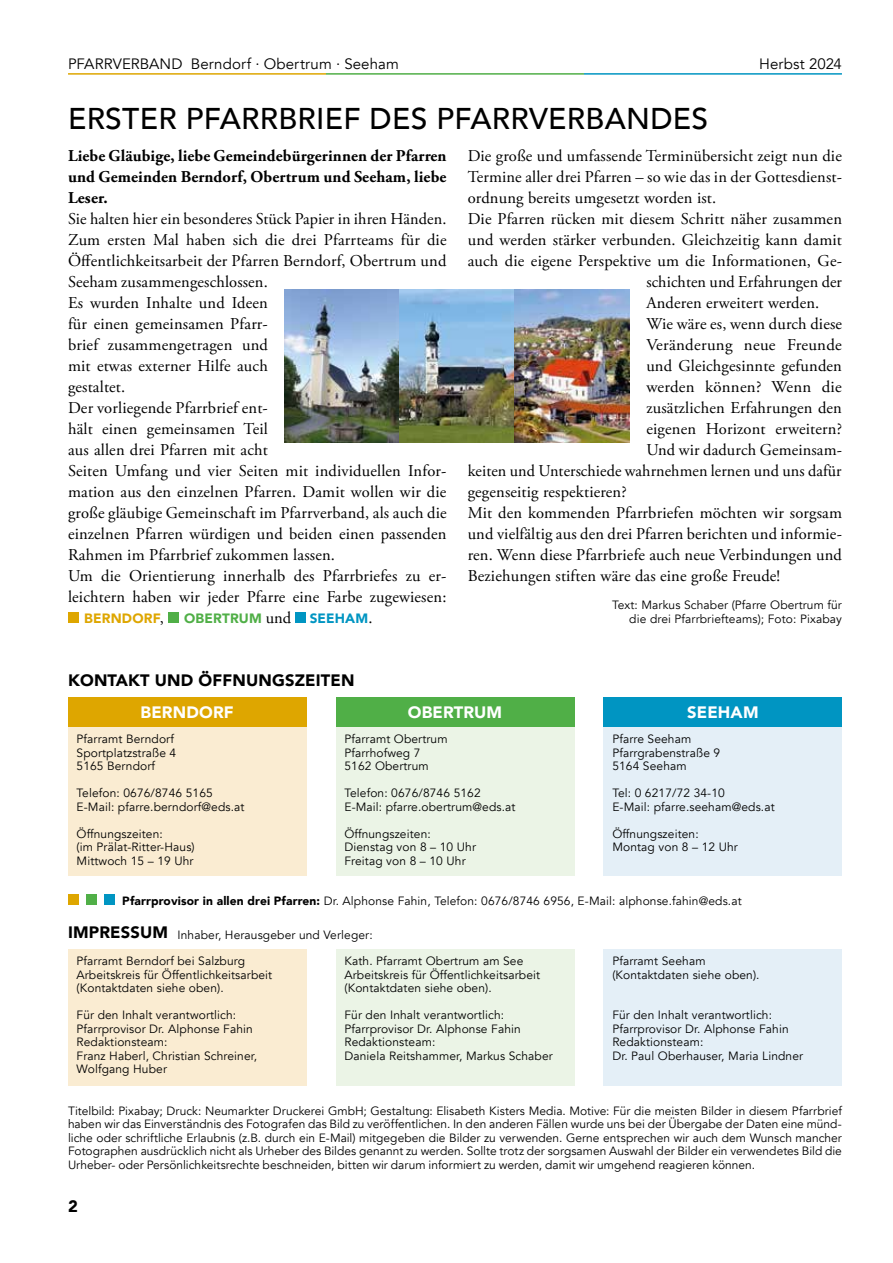
<style>
.page{position:relative;width:893px;height:1263px;background:#fff}
.page>*{position:absolute;margin:0;border:0;box-sizing:border-box;transform-origin:0 0}
.t1{font:500 30px "Avenir";letter-spacing:.01em;color:#000}
.t2{font:16.5px/21px "Adobe Garamond Pro";letter-spacing:.01em;color:#000}
.t3{font:700 16.5px/21px "Adobe Garamond Pro";letter-spacing:.01em;color:#000;text-align:justify}
.t4{font:900 16.5px "Avenir";letter-spacing:.01em;color:#000}
.t5{font:900 16.5px "Avenir";letter-spacing:.01em;color:#fff}
.t6{font:15px "Avenir";letter-spacing:.01em;color:#000}
.t7{font:900 13.5px "Avenir";letter-spacing:.01em;color:#dea600}
.t8{font:12px/13.5px "Avenir";letter-spacing:.01em;color:#000}
.s1{font-family:"Adobe Garamond Pro";font-weight:400;font-size:16.5px;color:#000}
.s2{color:#50af47}
.s3{color:#0095c2}
.s4{font-weight:900}
</style>
<div class="page">
<hr style="left:68px;top:73px;width:258px;height:2px;background:#dea600">
<hr style="left:326px;top:73px;width:258px;height:2px;background:#50af47">
<hr style="left:584px;top:73px;width:258px;height:2px;background:#0095c2">
<div style="left:68px;top:612px;width:11px;height:11px;background:#dea600"></div>
<div style="left:168px;top:612px;width:11px;height:11px;background:#50af47"></div>
<div style="left:295px;top:612px;width:10px;height:11px;background:#0095c2"></div>
<div style="left:68px;top:727px;width:238px;height:148px;background:#faecd2"></div>
<div style="left:68px;top:949px;width:238px;height:136px;background:#faecd2"></div>
<div style="left:336px;top:727px;width:238px;height:148px;background:#ebf4e6"></div>
<div style="left:336px;top:949px;width:238px;height:136px;background:#ebf4e6"></div>
<div style="left:604px;top:727px;width:238px;height:148px;background:#e4eff7"></div>
<div style="left:604px;top:949px;width:238px;height:136px;background:#e4eff7"></div>
<div style="left:68px;top:894px;width:11px;height:11px;background:#dea600"></div>
<div style="left:86px;top:894px;width:11px;height:11px;background:#50af47"></div>
<div style="left:104px;top:894px;width:11px;height:11px;background:#0095c2"></div>
<div style="left:68px;top:697px;width:238px;height:30px;background:#dea600"></div>
<div style="left:336px;top:697px;width:238px;height:30px;background:#50af47"></div>
<div style="left:604px;top:697px;width:238px;height:30px;background:#0095c2"></div>
<img style="left:285px;top:289px;width:115px;height:153px">
<img style="left:400px;top:289px;width:114px;height:153px">
<img style="left:514px;top:289px;width:115px;height:153px">
<p class="t6" style="left:68px;top:55px;width:332px">PFARRVERBAND Berndorf · Obertrum · Seeham</p>
<p class="t6" style="left:759px;top:55px;width:84px">Herbst 2024</p>
<h1 class="t1" style="left:68px;top:93px;width:642px">ERSTER PFARRBRIEF DES PFARRVERBANDES</h1>
<h2 class="t3" style="left:68px;top:145px;width:380px">Liebe Gläubige, liebe Gemeindebürgerinnen der Pfarren und Gemeinden Berndorf, Obertrum und Seeham, liebe Leser.</h2>
<p class="t2" style="left:68px;top:209px;width:380px">Sie halten hier ein besonderes Stück Papier in ihren Händen.<br>Zum ersten Mal haben sich die drei Pfarrteams für die Öffentlichkeitsarbeit der Pfarren Berndorf, Obertrum und Seeham zusammengeschlossen.<br>Es wurden Inhalte und Ideen<br>für einen gemeinsamen Pfarr-<br>brief zusammengetragen und<br>mit etwas externer Hilfe auch<br>gestaltet.<br>Der vorliegende Pfarrbrief ent-<br>hält einen gemeinsamen Teil<br>aus allen drei Pfarren mit acht<br>Seiten Umfang und vier Seiten mit individuellen Infor&shy;mation aus den einzelnen Pfarren. Damit wollen wir die große gläubige Gemeinschaft im Pfarrverband, als auch die einzelnen Pfarren würdigen und beiden einen passenden Rahmen im Pfarrbrief zukommen lassen.<br>Um die Orientierung innerhalb des Pfarrbriefes zu er&shy;leichtern haben wir jeder Pfarre eine Farbe zugewiesen:</p>
<p class="t7" style="left:84px;top:607px;width:290px">BERNDORF<span class="s1">,</span> <span class="s2">OBERTRUM</span> <span class="s1">und</span> <span class="s3">SEEHAM</span><span class="s1">.</span></p>
<h2 class="t4" style="left:68px;top:666px;width:288px">KONTAKT UND ÖFFNUNGSZEITEN</h2>
<h2 class="t2" style="left:468px;top:146px;width:376px">Die große und umfassende Terminübersicht zeigt nun die</h2>
<h2 class="t2" style="left:468px;top:167px;width:376px">Termine aller drei Pfarren – so wie das in der Gottesdienst-</h2>
<h2 class="t2" style="left:468px;top:188px;width:250px">ordnung bereits umgesetzt worden ist.</h2>
<h2 class="t2" style="left:468px;top:209px;width:376px">Die Pfarren rücken mit diesem Schritt näher zusammen</h2>
<h2 class="t2" style="left:468px;top:230px;width:376px">und werden stärker verbunden. Gleichzeitig kann damit</h2>
<h2 class="t2" style="left:468px;top:251px;width:376px">auch die eigene Perspektive um die Informationen, Ge-</h2>
<h2 class="t2" style="left:646px;top:272px;width:197px">schichten und Erfahrungen der</h2>
<h2 class="t2" style="left:646px;top:293px;width:175px">Anderen erweitert werden.</h2>
<h2 class="t2" style="left:646px;top:314px;width:197px">Wie wäre es, wenn durch diese</h2>
<h2 class="t2" style="left:646px;top:335px;width:197px">Veränderung neue Freunde</h2>
<h2 class="t2" style="left:646px;top:356px;width:197px">und Gleichgesinnte gefunden</h2>
<h2 class="t2" style="left:646px;top:377px;width:197px">werden können? Wenn die</h2>
<h2 class="t2" style="left:646px;top:398px;width:197px">zusätzlichen Erfahrungen den</h2>
<h2 class="t2" style="left:646px;top:419px;width:197px">eigenen Horizont erweitern?</h2>
<h2 class="t2" style="left:646px;top:440px;width:197px">Und wir dadurch Gemeinsam-</h2>
<h2 class="t2" style="left:468px;top:461px;width:375px">keiten und Unterschiede wahrnehmen lernen und uns dafür</h2>
<h2 class="t2" style="left:468px;top:482px;width:160px">gegenseitig respektieren?</h2>
<h2 class="t2" style="left:468px;top:503px;width:376px">Mit den kommenden Pfarrbriefen möchten wir sorgsam</h2>
<h2 class="t2" style="left:468px;top:524px;width:376px">und vielfältig aus den drei Pfarren berichten und informie-</h2>
<h2 class="t2" style="left:468px;top:545px;width:376px">ren. Wenn diese Pfarrbriefe auch neue Verbindungen und</h2>
<h2 class="t2" style="left:468px;top:566px;width:314px">Beziehungen stiften wäre das eine große Freude!</h2>
<p class="t8" style="left:612px;top:599px;width:231px;text-align:right">Text: Markus Schaber (Pfarre Obertrum für die drei Pfarrbriefteams); Foto: Pixabay</p>
<h2 class="t5" style="left:141px;top:698px;width:95px">BERNDORF</h2>
<h2 class="t5" style="left:408px;top:698px;width:96px">OBERTRUM</h2>
<h2 class="t5" style="left:687px;top:698px;width:73px">SEEHAM</h2>
<p class="t8" style="left:77px;top:732px;width:101px">Pfarramt Berndorf<br>Sportplatzstraße 4<br>5165 Berndorf</p>
<p class="t8" style="left:77px;top:786px;width:169px">Telefon: 0676/8746 5165<br>E-Mail: pfarre.berndorf@eds.at</p>
<p class="t8" style="left:77px;top:827px;width:120px">Öffnungszeiten:<br>(im Prälat-Ritter-Haus)<br>Mittwoch 15 – 19 Uhr</p>
<p class="t8" style="left:122px;top:894px;width:621px"><span class="s4">Pfarrprovisor in allen drei Pfarren:</span> Dr. Alphonse Fahin, Telefon: 0676/8746 6956, E-Mail: alphonse.fahin@eds.at</p>
<p class="t8" style="left:178px;top:928px;width:197px">Inhaber, Herausgeber und Verleger:</p>
<p class="t8" style="left:344px;top:732px;width:105px">Pfarramt Obertrum<br>Pfarrhofweg 7<br>5162 Obertrum</p>
<p class="t8" style="left:344px;top:786px;width:173px">Telefon: 0676/8746 5162<br>E-Mail: pfarre.obertrum@eds.at</p>
<p class="t8" style="left:344px;top:827px;width:133px">Öffnungszeiten:<br>Dienstag von 8 – 10 Uhr<br>Freitag von 8 – 10 Uhr</p>
<p class="t8" style="left:612px;top:732px;width:109px">Pfarre Seeham<br>Pfarrgrabenstraße 9<br>5164 Seeham</p>
<p class="t8" style="left:612px;top:786px;width:164px">Tel: 0 6217/72 34-10<br>E-Mail: pfarre.seeham@eds.at</p>
<p class="t8" style="left:612px;top:827px;width:127px">Öffnungszeiten:<br>Montag von 8 – 12 Uhr</p>
<h2 class="t4" style="left:68px;top:918px;width:102px">IMPRESSUM</h2>
<p class="t8" style="left:77px;top:955px;width:197px">Pfarramt Berndorf bei Salzburg<br>Arbeitskreis für Öffentlichkeitsarbeit (Kontaktdaten siehe oben).</p>
<p class="t8" style="left:77px;top:1009px;width:182px">Für den Inhalt verantwortlich:<br>Pfarrprovisor Dr. Alphonse Fahin<br>Redaktionsteam:<br>Franz Haberl, Christian Schreiner,<br>Wolfgang Huber</p>
<p class="t8" style="left:344px;top:955px;width:197px">Kath. Pfarramt Obertrum am See<br>Arbeitskreis für Öffentlichkeitsarbeit (Kontaktdaten siehe oben).</p>
<p class="t8" style="left:344px;top:1009px;width:210px">Für den Inhalt verantwortlich:<br>Pfarrprovisor Dr. Alphonse Fahin<br>Redaktionsteam:<br>Daniela Reitshammer, Markus Schaber</p>
<p class="t8" style="left:612px;top:955px;width:149px">Pfarramt Seeham (Kontaktdaten siehe oben).</p>
<p class="t8" style="left:612px;top:1009px;width:192px">Für den Inhalt verantwortlich:<br>Pfarrprovisor Dr. Alphonse Fahin<br>Redaktionsteam:<br>Dr. Paul Oberhauser, Maria Lindner</p>
<p class="t8" style="left:68px;top:1104px;width:775px;text-align:justify">Titelbild: Pixabay; Druck: Neumarkter Druckerei GmbH; Gestaltung: Elisabeth Kisters Media. Motive: Für die meisten Bilder in diesem Pfarrbrief haben wir das Einverständnis des Fotografen das Bild zu veröffentlichen. In den anderen Fällen wurde uns bei der Übergabe der Daten eine münd&shy;liche oder schriftliche Erlaubnis (z.B. durch ein E-Mail) mitgegeben die Bilder zu verwenden. Gerne entsprechen wir auch dem Wunsch mancher Fotographen ausdrücklich nicht als Urheber des Bildes genannt zu werden. Sollte trotz der sorgsamen Auswahl der Bilder ein verwendetes Bild die Urheber- oder Persönlichkeitsrechte beschneiden, bitten wir darum informiert zu werden, damit wir umgehend reagieren können.</p>
<h2 class="t4" style="left:68px;top:1192px;width:11px">2</h2>
</div>
